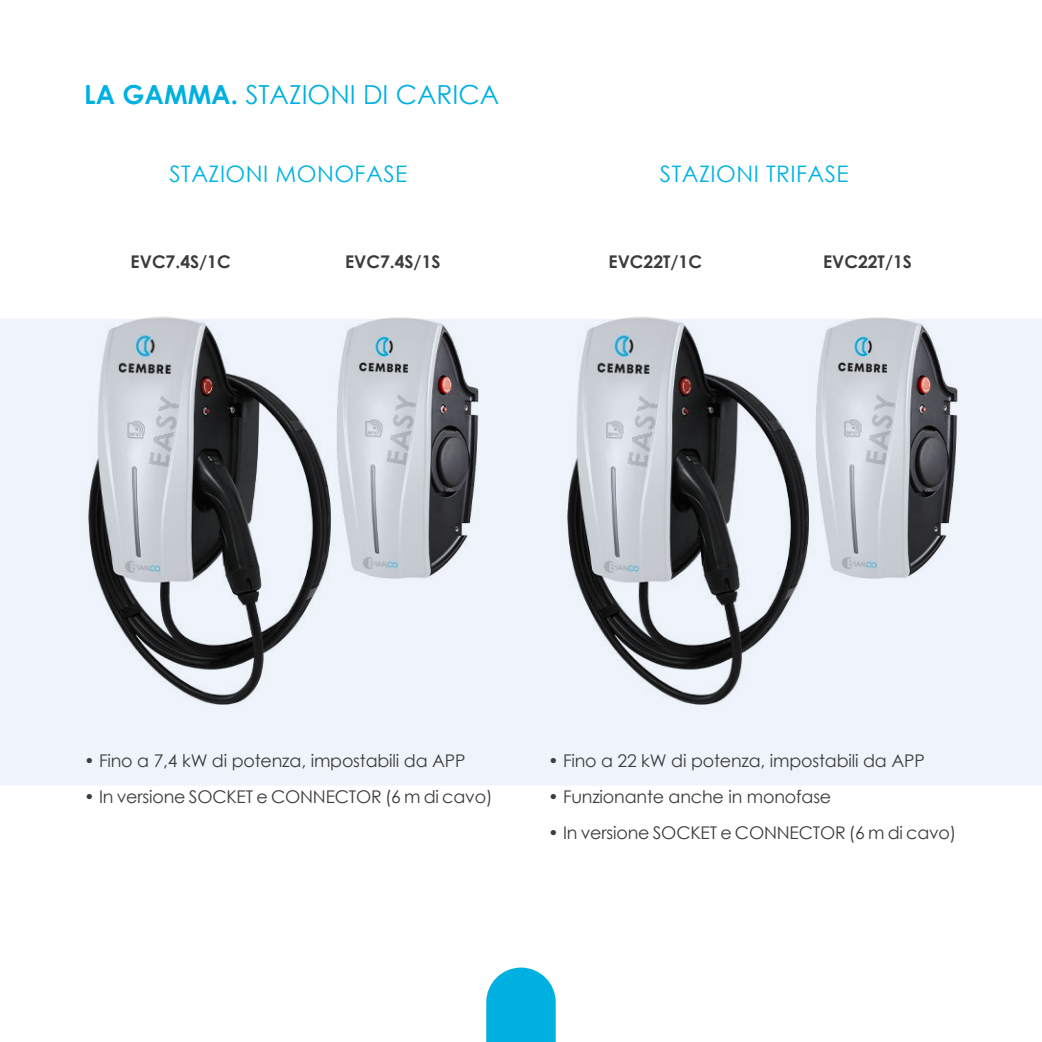
<style>
.page{position:relative;width:1042px;height:1042px;background:#fff}
.page>*{position:absolute;margin:0;border:0;box-sizing:border-box;transform-origin:0 0}
.t1{font:26.25px "Century Gothic";color:#00b0e0}
.t2{font:22.75px "Century Gothic";letter-spacing:.02em;color:#00b2e3}
.t3{font:17.5px "Century Gothic";letter-spacing:-.01em;color:#3c3c3b}
.t4{font:700 17.5px "Century Gothic";color:#3c3c3b}
.s1{font-weight:700}
</style>
<div class="page">
<svg style="left:486px;top:967px;width:70px;height:75px;background:#1db9e3"></svg>
<div style="left:0;top:319px;width:1042px;height:466px;background:#eff4fc"></div>
<img style="left:350px;top:317px;width:149px;height:281px">
<img style="left:72px;top:317px;width:278px;height:387px">
<img style="left:828px;top:317px;width:149px;height:281px">
<img style="left:550px;top:317px;width:278px;height:387px">
<h1 class="t1" style="left:84px;top:76px;width:416px"><span class="s1">LA GAMMA.</span> STAZIONI DI CARICA</h1>
<h2 class="t2" style="left:169px;top:158px;width:239px">STAZIONI MONOFASE</h2>
<h2 class="t2" style="left:660px;top:158px;width:190px">STAZIONI TRIFASE</h2>
<p class="t4" style="left:131px;top:248px;width:102px">EVC7.4S/1C</p>
<p class="t4" style="left:345px;top:248px;width:97px">EVC7.4S/1S</p>
<p class="t4" style="left:608px;top:248px;width:95px">EVC22T/1C</p>
<p class="t4" style="left:823px;top:248px;width:90px">EVC22T/1S</p>
<p class="t3" style="left:84px;top:749px;width:383px">• Fino a 7,4 kW di potenza, impostabili da APP</p>
<p class="t3" style="left:84px;top:784px;width:410px">• In versione SOCKET e CONNECTOR (6 m di cavo)</p>
<p class="t3" style="left:548px;top:749px;width:378px">• Fino a 22 kW di potenza, impostabili da APP</p>
<p class="t3" style="left:548px;top:784px;width:285px">• Funzionante anche in monofase</p>
<p class="t3" style="left:548px;top:820px;width:410px">• In versione SOCKET e CONNECTOR (6 m di cavo)</p>
</div>
